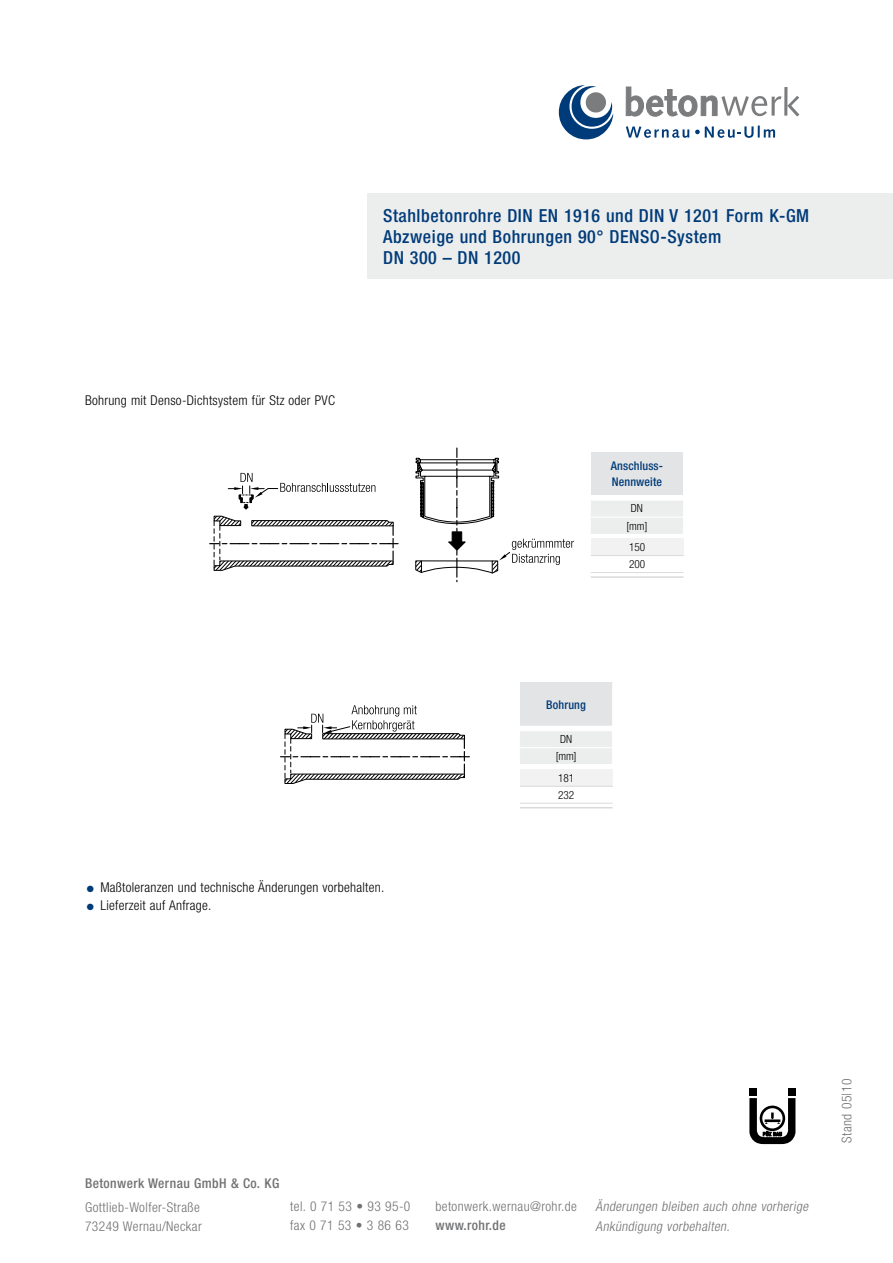
<style>
.page{position:relative;width:893px;height:1263px;background:#fff}
.page>*{position:absolute;margin:0;border:0;box-sizing:border-box;transform-origin:0 0}
.t1{font:500 condensed 18px/21px "Helvetica Neue LT Pro";letter-spacing:.03em;color:#003b79}
.t2{font:300 condensed 13.5px "Helvetica Neue LT Pro";letter-spacing:.02em;color:#000}
.t3{font:300 condensed 13.5px/19.5px "Helvetica Neue LT Pro";letter-spacing:.03em;color:#707173}
.t4{font:italic 300 condensed 13.5px/19.5px "Helvetica Neue LT Pro";color:#707173}
.t5{font:500 condensed 13.5px "Helvetica Neue LT Pro";letter-spacing:.03em;color:#707173}
.t6{font:500 condensed 12px/16.5px "Helvetica Neue LT Pro";letter-spacing:.01em;color:#003b79}
.t7{font:300 condensed 11.25px/17.4px "Helvetica Neue LT Pro";color:#000;text-align:center}
.s1{color:#003b79}
</style>
<div class="page">
<svg style="left:559px;top:85px;width:54px;height:54px"></svg>
<svg style="left:626px;top:87px;width:173px;height:30px"></svg>
<svg style="left:626px;top:126px;width:63px;height:12px"></svg>
<svg style="left:695px;top:126px;width:80px;height:12px"></svg>
<div style="left:368px;top:193px;width:525px;height:85px;background:#eceded"></div>
<div style="left:749px;top:1088px;width:8px;height:7px;background:#000"></div>
<div style="left:788px;top:1088px;width:7px;height:7px;background:#000"></div>
<svg style="left:749px;top:1098px;width:46px;height:46px"></svg>
<div style="left:520px;top:682px;width:93px;height:44px;background:#e3e4e5"></div>
<div style="left:520px;top:769px;width:93px;height:17px;background:#f2f2f3"></div>
<hr style="left:612px;top:682px;width:1px;height:44px;background:#fff">
<div style="left:520px;top:731px;width:92px;height:33px;background:#eceded"></div>
<hr style="left:520px;top:807px;width:93px;height:1px;background:#d9dadb">
<hr style="left:520px;top:786px;width:93px;height:1px;background:#d9dadb">
<hr style="left:520px;top:803px;width:93px;height:1px;background:#d9dadb">
<svg style="left:281px;top:705px;width:188px;height:79px"></svg>
<svg style="left:210px;top:473px;width:188px;height:98px"></svg>
<div style="left:591px;top:452px;width:92px;height:43px;background:#e3e4e5"></div>
<div style="left:591px;top:539px;width:92px;height:17px;background:#f2f2f3"></div>
<div style="left:591px;top:501px;width:92px;height:33px;background:#eceded"></div>
<hr style="left:591px;top:576px;width:92px;height:2px;background:#d9dadb">
<hr style="left:591px;top:555px;width:92px;height:1px;background:#d9dadb">
<hr style="left:591px;top:572px;width:92px;height:1px;background:#d9dadb">
<svg style="left:415px;top:448px;width:159px;height:134px"></svg>
<h1 class="t1" style="left:383px;top:205px;width:428px">Stahlbetonrohre DIN EN 1916 und DIN V 1201 Form K-GM<br>Abzweige und Bohrungen 90° DENSO-System<br>DN 300 – DN 1200</h1>
<p class="t2" style="left:85px;top:393px;width:251px">Bohrung mit Denso-Dichtsystem für Stz oder PVC</p>
<p class="t6" style="left:611px;top:457px;width:54px">Anschluss-<br>Nennweite</p>
<p class="t7" style="left:626px;top:500px;width:22px">DN [mm]</p>
<p class="t7" style="left:629px;top:538px;width:18px;text-align:left">150<br>200</p>
<p class="t6" style="left:546px;top:696px;width:41px">Bohrung</p>
<p class="t7" style="left:556px;top:730px;width:22px">DN [mm]</p>
<p class="t7" style="left:558px;top:769px;width:18px;text-align:left">181<br>232</p>
<p class="t2" style="left:87px;top:880px;width:299px"><span class="s1">●</span> Maßtoleranzen und technische Änderungen vorbehalten.</p>
<p class="t2" style="left:87px;top:898px;width:126px"><span class="s1">●</span> Lieferzeit auf Anfrage.</p>
<p class="t5" style="left:85px;top:1175px;width:196px">Betonwerk Wernau GmbH &amp; Co. KG</p>
<p class="t3" style="left:85px;top:1197px;width:118px">Gottlieb-Wolfer-Straße<br>73249 Wernau/Neckar</p>
<p class="t3" style="left:290px;top:1196px;width:122px">tel. 0 71 53 • 93 95-0 fax 0 71 53 • 3 86 63</p>
<p class="t3" style="left:435px;top:1196px;width:143px">betonwerk.wernau@rohr.de</p>
<p class="t5" style="left:435px;top:1217px;width:72px">www.rohr.de</p>
<p class="t4" style="left:595px;top:1197px;width:217px">Änderungen bleiben auch ohne vorherige<br>Ankündigung vorbehalten.</p>
<p class="t3" style="left:837px;top:1143px;width:66px;rotate:-90deg">Stand 05|10</p>
</div>
